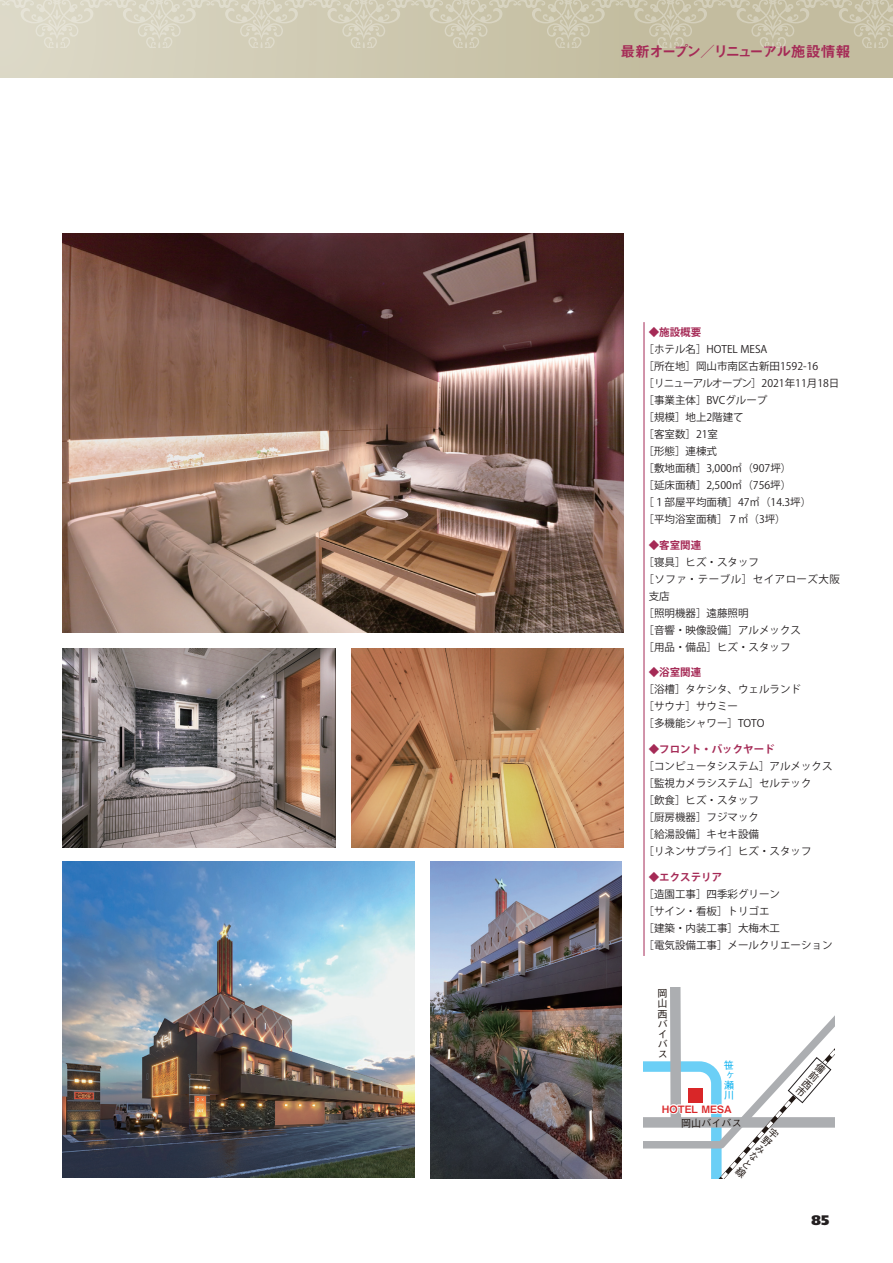
<style>
.page{position:relative;width:893px;height:1263px;background:#fff}
.page>*{position:absolute;margin:0;border:0;box-sizing:border-box;transform-origin:0 0}
.t1{font:14.85px "Midashi Go Pro MB31";letter-spacing:-.095em;color:#a52a56}
.t2{font:900 13.8px "Frutiger";color:#231f20}
.t3{font:10.5px "Koz Go Pro";color:#231f20}
.t4{font:700 10.5px "Koz Go Pro";color:#a52a56}
.t5{font:10.5px/17px "Koz Go Pro";letter-spacing:.045em;color:#231f20}
.t6{font:500 10.05px/10.1px "Gothic BBB Pro";letter-spacing:-.01em;color:#211814;text-align:justify}
.t7{font:10.05px "Midashi Go Pro MB31";color:#d92628}
.t8{font:500 10.05px/10.1px "Gothic BBB Pro";color:#00aeef;text-align:justify}
</style>
<div class="page">
<div style="left:0;top:0;width:893px;height:78px;background:linear-gradient(to right,#dbd7c5,#beb697)"></div>
<svg style="left:0;top:0;width:893px;height:48px;background:#cfcab2"></svg>
<svg style="left:643px;top:987px;width:192px;height:191px"></svg>
<img style="left:63px;top:648px;width:272px;height:199px">
<img style="left:63px;top:861px;width:352px;height:316px">
<img style="left:431px;top:861px;width:191px;height:317px">
<img style="left:352px;top:648px;width:272px;height:199px">
<hr style="left:643px;top:322px;width:1px;height:634px;background:#a52a56">
<img style="left:63px;top:234px;width:561px;height:398px">
<h1 class="t1" style="left:620px;top:39px;width:232px">最新オープン／リニューアル施設情報</h1>
<p class="t4" style="left:649px;top:326px;width:54px">◆施設概要</p>
<p class="t3" style="left:643px;top:343px;width:125px">［ホテル名］HOTEL MESA</p>
<p class="t3" style="left:643px;top:360px;width:176px">［所在地］岡山市南区古新田1592-16</p>
<p class="t3" style="left:643px;top:377px;width:197px">［リニューアルオープン］2021年11月18日</p>
<p class="t3" style="left:643px;top:394px;width:125px">［事業主体］BVCグループ</p>
<p class="t3" style="left:643px;top:411px;width:102px">［規模］地上2階建て</p>
<p class="t3" style="left:643px;top:428px;width:76px">［客室数］21室</p>
<p class="t3" style="left:643px;top:445px;width:75px">［形態］連棟式</p>
<p class="t3" style="left:643px;top:462px;width:149px">［敷地面積］3,000㎡（907坪）</p>
<p class="t3" style="left:643px;top:479px;width:149px">［延床面積］2,500㎡（756坪）</p>
<p class="t3" style="left:643px;top:496px;width:169px">［１部屋平均面積］47㎡（14.3坪）</p>
<p class="t3" style="left:643px;top:513px;width:144px">［平均浴室面積］７㎡（3坪）</p>
<p class="t4" style="left:649px;top:538px;width:54px">◆客室関連</p>
<p class="t3" style="left:643px;top:555px;width:117px">［寝具］ヒズ・スタッフ</p>
<p class="t5" style="left:649px;top:571px;width:193px;text-indent:-5px">［ソファ・テーブル］セイアローズ大阪支店</p>
<p class="t3" style="left:643px;top:606px;width:106px">［照明機器］遠藤照明</p>
<p class="t3" style="left:643px;top:623px;width:159px">［音響・映像設備］アルメックス</p>
<p class="t3" style="left:643px;top:640px;width:149px">［用品・備品］ヒズ・スタッフ</p>
<p class="t4" style="left:649px;top:666px;width:54px">◆浴室関連</p>
<p class="t3" style="left:643px;top:683px;width:159px">［浴槽］タケシタ、ウェルランド</p>
<p class="t3" style="left:643px;top:700px;width:96px">［サウナ］サウミー</p>
<p class="t3" style="left:643px;top:717px;width:123px">［多機能シャワー］TOTO</p>
<p class="t4" style="left:649px;top:742px;width:128px">◆フロント・バックヤード</p>
<p class="t3" style="left:643px;top:759px;width:191px">［コンピュータシステム］アルメックス</p>
<p class="t3" style="left:643px;top:776px;width:170px">［監視カメラシステム］セルテック</p>
<p class="t3" style="left:643px;top:793px;width:117px">［飲食］ヒズ・スタッフ</p>
<p class="t3" style="left:643px;top:810px;width:117px">［厨房機器］フジマック</p>
<p class="t3" style="left:643px;top:827px;width:117px">［給湯設備］キセキ設備</p>
<p class="t3" style="left:643px;top:844px;width:170px">［リネンサプライ］ヒズ・スタッフ</p>
<p class="t4" style="left:649px;top:870px;width:75px">◆エクステリア</p>
<p class="t3" style="left:643px;top:887px;width:138px">［造園工事］四季彩グリーン</p>
<p class="t3" style="left:643px;top:904px;width:128px">［サイン・看板］トリゴエ</p>
<p class="t3" style="left:643px;top:921px;width:138px">［建築・内装工事］大梅木工</p>
<p class="t3" style="left:643px;top:938px;width:191px">［電気設備工事］メールクリエーション</p>
<p class="t6" style="left:657px;top:987px;width:11px;text-align:left">岡山西バイバス</p>
<p class="t8" style="left:724px;top:1059px;width:11px">笹ヶ瀬川</p>
<p class="t6" style="left:820px;top:1060px;width:7px;rotate:40deg">備前西市</p>
<p class="t6" style="left:681px;top:1116px;width:62px">岡山バイバス</p>
<p class="t6" style="left:773px;top:1125px;width:7px;rotate:40deg">宇野みなと線</p>
<p class="t7" style="left:662px;top:1101px;width:71px">HOTEL MESA</p>
<h2 class="t2" style="left:812px;top:1211px;width:19px">85</h2>
</div>
